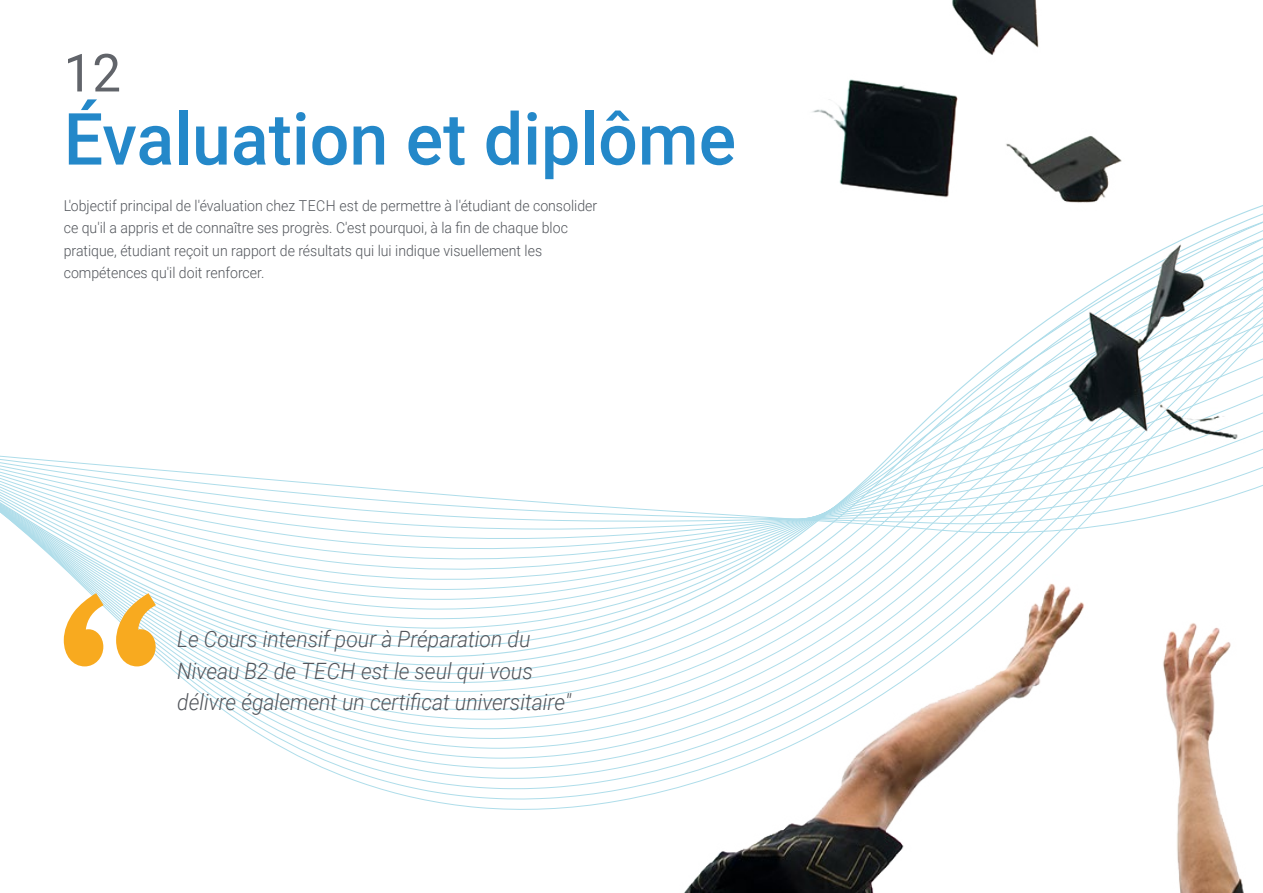
<style>
.page{position:relative;width:1263px;height:893px;background:#fff}
.page>*{position:absolute;margin:0;border:0;box-sizing:border-box;transform-origin:0 0}
.t1{font:500 72px "Roboto";color:#2488c9}
.t2{font:52.5px "Roboto";color:#61646a}
.t3{font:italic 300 22.5px/31.5px "Roboto";color:#52555b;scale:.94 1}
.t4{font:300 15px/22.5px "Roboto";color:#52555b;scale:.94 1}
</style>
<div class="page">
<svg style="left:0;top:455px;width:642px;height:355px"></svg>
<img style="left:642px;top:0;width:621px;height:893px">
<svg style="left:64px;top:593px;width:92px;height:73px"></svg>
<h2 class="t2" style="left:64px;top:36px;width:59px">12</h2>
<h1 class="t1" style="left:64px;top:89px;width:674px">Évaluation et diplôme</h1>
<p class="t4" style="left:64px;top:194px;width:569px">L'objectif principal de l'évaluation chez TECH est de permettre à l'étudiant de consolider ce qu'il a appris et de connaître ses progrès. C'est pourquoi, à la fin de chaque bloc pratique, étudiant reçoit un rapport de résultats qui lui indique visuellement les compétences qu'il doit renforcer.</p>
<h3 class="t3" style="left:177px;top:623px;width:420px">Le Cours intensif pour à Préparation du<br>Niveau B2 de TECH est le seul qui vous délivre également un certificat universitaire"</h3>
</div>
